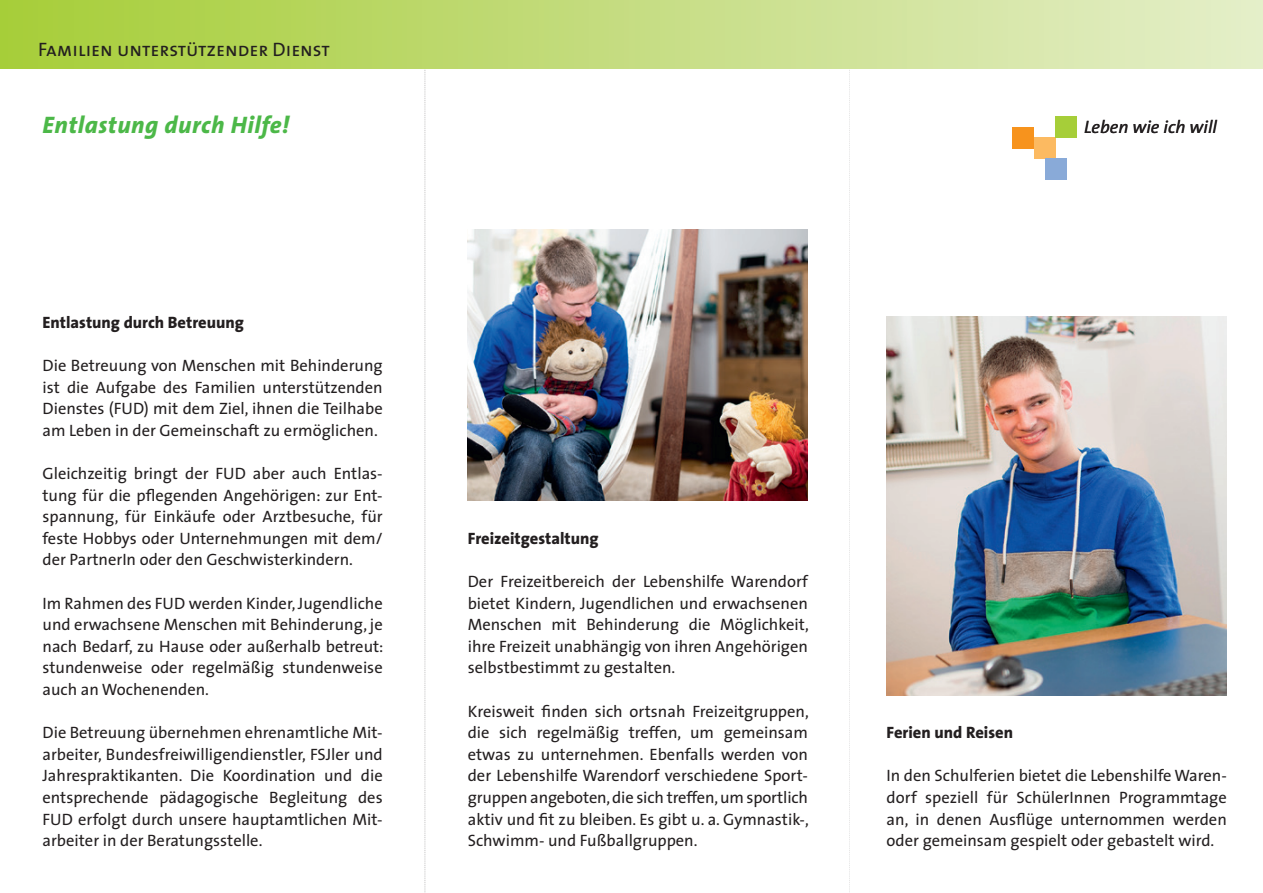
<style>
.page{position:relative;width:1263px;height:893px;background:#fff}
.page>*{position:absolute;margin:0;border:0;box-sizing:border-box;transform-origin:0 0}
.t1{font:italic 800 24px "The Sans";letter-spacing:.025em;color:#4cb848}
.t2{font:19.5px "The Sans Caps";color:#231f20}
.t3{font:italic 18px "The Sans";color:#231f20}
.t4{font:16.5px/21.6px "The Sans";color:#231f20;text-align:justify}
.t5{font:800 16.5px "The Sans";color:#231f20}
</style>
<div class="page">
<div style="left:0;top:0;width:1263px;height:69px;background:linear-gradient(to right,#a6cd38,#e5eeca)"></div>
<div style="left:1013px;top:127px;width:21px;height:21px;background:#f7931d"></div>
<div style="left:1034px;top:138px;width:21px;height:21px;background:#fcba61"></div>
<div style="left:1045px;top:159px;width:21px;height:21px;background:#89aad8"></div>
<div style="left:1055px;top:116px;width:21px;height:22px;background:#a6ce39"></div>
<img style="left:468px;top:229px;width:340px;height:272px">
<img style="left:887px;top:316px;width:340px;height:379px">
<p class="t2" style="left:38px;top:33px;width:293px">Familien unterstützender Dienst</p>
<p class="t1" style="left:43px;top:105px;width:248px">Entlastung durch Hilfe!</p>
<p class="t3" style="left:1084px;top:112px;width:134px">Leben wie ich will</p>
<p class="t5" style="left:43px;top:308px;width:203px">Entlastung durch Betreuung</p>
<p class="t4" style="left:43px;top:354px;width:342px">Die Betreuung von Menschen mit Behinderung ist die Aufgabe des Familien unterstützenden Dienstes (FUD) mit dem Ziel, ihnen die Teilhabe am Leben in der Gemeinschaft zu ermöglichen.</p>
<p class="t4" style="left:43px;top:462px;width:342px">Gleichzeitig bringt der FUD aber auch Entlas&shy;tung für die pflegenden Angehörigen: zur Ent&shy;spannung, für Einkäufe oder Arztbesuche, für feste Hobbys oder Unternehmungen mit dem/ der PartnerIn oder den Geschwisterkindern.</p>
<p class="t4" style="left:43px;top:592px;width:342px">Im Rahmen des FUD werden Kinder, Jugendliche und erwachsene Menschen mit Behinderung, je nach Bedarf, zu Hause oder außerhalb betreut: stundenweise oder regelmäßig stundenweise auch an Wochenenden.</p>
<p class="t4" style="left:43px;top:721px;width:342px">Die Betreuung übernehmen ehrenamtliche Mit&shy;arbeiter, Bundesfreiwilligendienstler, FSJler und Jahrespraktikanten. Die Koordination und die entsprechende pädagogische Begleitung des FUD erfolgt durch unsere hauptamtlichen Mit&shy;arbeiter in der Beratungsstelle.</p>
<p class="t5" style="left:468px;top:524px;width:132px">Freizeitgestaltung</p>
<p class="t4" style="left:468px;top:570px;width:342px">Der Freizeitbereich der Lebenshilfe Warendorf bietet Kindern, Jugendlichen und erwachsenen Menschen mit Behinderung die Möglichkeit, ihre Freizeit unabhängig von ihren Angehörigen selbstbestimmt zu gestalten.</p>
<p class="t4" style="left:468px;top:700px;width:342px">Kreisweit finden sich ortsnah Freizeitgruppen, die sich regelmäßig treffen, um gemeinsam etwas zu unternehmen. Ebenfalls werden von der Lebenshilfe Warendorf verschiedene Sport&shy;gruppen angeboten, die sich treffen, um sportlich aktiv und fit zu bleiben. Es gibt u. a. Gymnastik-, Schwimm- und Fußballgruppen.</p>
<p class="t5" style="left:887px;top:719px;width:128px">Ferien und Reisen</p>
<p class="t4" style="left:887px;top:765px;width:342px">In den Schulferien bietet die Lebenshilfe Waren&shy;dorf speziell für SchülerInnen Programmtage an, in denen Ausflüge unternommen werden oder gemeinsam gespielt oder gebastelt wird.</p>
</div>
